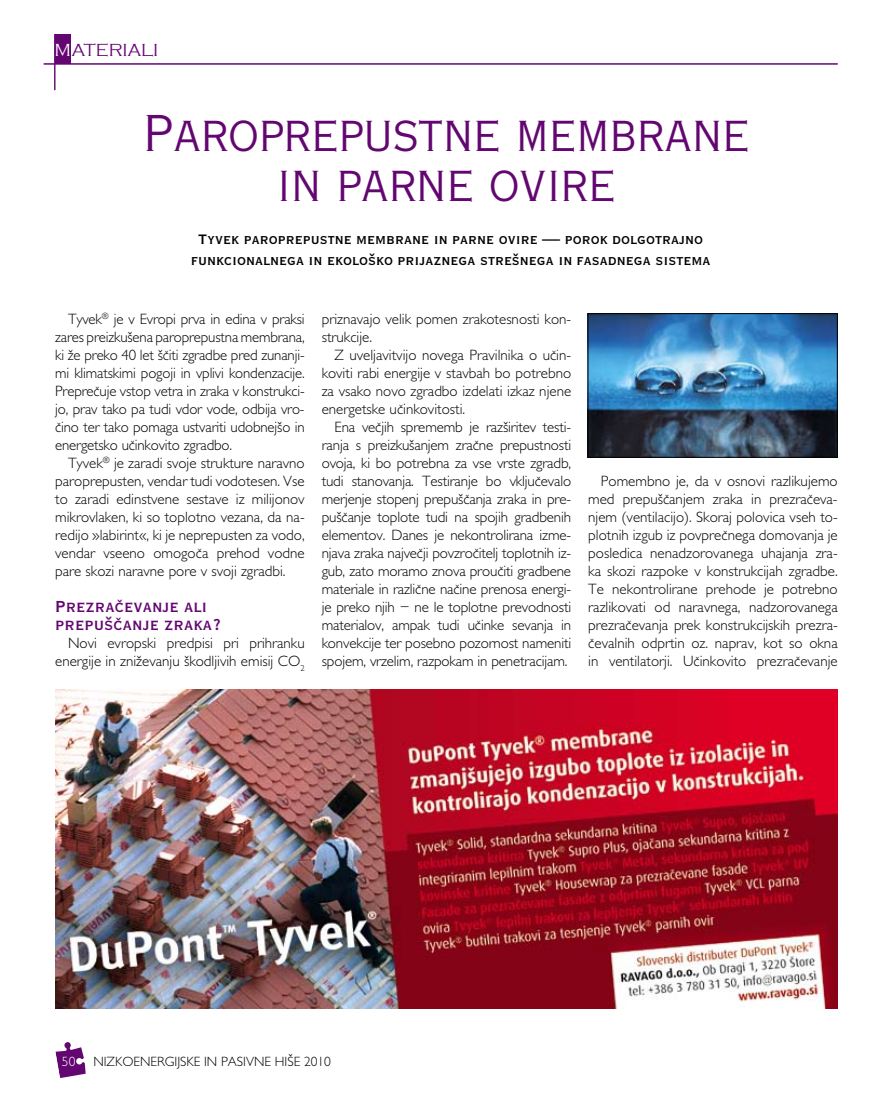
<style>
.page{position:relative;width:893px;height:1106px;background:#fff}
.page>*{position:absolute;margin:0;border:0;box-sizing:border-box;transform-origin:0 0}
.t1{font:49.5px/49.5px "Copperplate M Twenty Nine AB";color:#630671;text-align:center}
.t2{font:21px/18px "Copperplate M Thirty BC";color:#630671}
.t3{font:18px/21px "Copperplate M Thirty BC";color:#000;text-align:center}
.t4{font:300 18px "Copperplate Gothic";color:#630671}
.t5{font:300 15px/18px "Gill Sans M";color:#000;text-align:justify}
.t6{font:300 13.5px "Gill Sans M";color:#000}
.t7{font:300 13.5px "Gill Sans M";color:#fff}
.s1{color:#fff}
</style>
<div class="page">
<svg style="left:55px;top:1042px;width:31px;height:36px"></svg>
<hr style="left:44px;top:64px;width:794px;height:1px;background:#630671">
<div style="left:55px;top:34px;width:16px;height:30px;background:#630671"></div>
<hr style="left:54px;top:34px;width:1px;height:56px;background:#630671">
<img style="left:55px;top:689px;width:783px;height:319px">
<img style="left:590px;top:315px;width:246px;height:140px">
<div style="left:588px;top:313px;width:250px;height:144px;border:1px solid #000"></div>
<p class="t4" style="left:54px;top:40px;width:105px"><span class="s1">M</span>ATERIALI</p>
<h1 class="t1" style="left:143px;top:108px;width:608px">Paroprepustne membrane in parne ovire</h1>
<p class="t3" style="left:191px;top:229px;width:521px">Tyvek paroprepustne membrane in parne ovire — porok dolgotrajno funkcionalnega in ekološko prijaznega strešnega in fasadnega sistema</p>
<p class="t5" style="left:55px;top:310px;width:251px;text-indent:13px">Tyvek<sup>®</sup> je v Evropi prva in edina v praksi zares preizkušena paroprepustna membrana, ki že preko 40 let ščiti zgradbe pred zunanji&shy;mi klimatskimi pogoji in vplivi kondenzacije.<br>Preprečuje vstop vetra in zraka v konstrukci&shy;jo, prav tako pa tudi vdor vode, odbija vro&shy;čino ter tako pomaga ustvariti udobnejšo in energetsko učinkovito zgradbo.</p>
<p class="t5" style="left:55px;top:454px;width:251px;text-indent:13px">Tyvek<sup>®</sup> je zaradi svoje strukture naravno paroprepusten, vendar tudi vodotesen. Vse to zaradi edinstvene sestave iz milijonov mikrovlaken, ki so toplotno vezana, da na&shy;redijo fllabirint«, ki je neprepusten za vodo, vendar vseeno omogoča prehod vodne pare skozi naravne pore v svoji zgradbi.</p>
<h2 class="t2" style="left:55px;top:597px;width:168px">Prezračevanje ali prepuščanje zraka?</h2>
<p class="t5" style="left:55px;top:634px;width:251px;text-align:right">Novi evropski predpisi pri prihranku energije in zniževanju škodljivih emisij CO<sub>2</sub></p>
<p class="t5" style="left:322px;top:310px;width:251px">priznavajo velik pomen zrakotesnosti kon&shy;strukcije.</p>
<p class="t5" style="left:322px;top:346px;width:251px;text-indent:13px">Z uveljavitvijo novega Pravilnika o učin&shy;koviti rabi energije v stavbah bo potrebno za vsako novo zgradbo izdelati izkaz njene energetske učinkovitosti.</p>
<p class="t5" style="left:322px;top:418px;width:251px;text-indent:13px">Ena večjih sprememb je razširitev testi&shy;ranja s preizkušanjem zračne prepustnosti ovoja, ki bo potrebna za vse vrste zgradb, tudi stanovanja. Testiranje bo vključevalo merjenje stopenj prepuščanja zraka in pre&shy;puščanje toplote tudi na spojih gradbenih elementov. Danes je nekontrolirana izme&shy;njava zraka največji povzročitelj toplotnih iz&shy;gub, zato moramo znova proučiti gradbene materiale in različne načine prenosa energi&shy;je preko njih − ne le toplotne prevodnosti materialov, ampak tudi učinke sevanja in konvekcije ter posebno pozornost nameniti spojem, vrzelim, razpokam in penetracijam.</p>
<p class="t5" style="left:588px;top:472px;width:251px;text-indent:13px">Pomembno je, da v osnovi razlikujemo med prepuščanjem zraka in prezračeva&shy;njem (ventilacijo). Skoraj polovica vseh to&shy;plotnih izgub iz povprečnega domovanja je posledica nenadzorovanega uhajanja zra&shy;ka skozi razpoke v konstrukcijah zgradbe.<br>Te nekontrolirane prehode je potrebno razlikovati od naravnega, nadzorovanega prezračevanja prek konstrukcijskih prezra&shy;čevalnih odprtin oz. naprav, kot so okna in ventilatorji. Učinkovito prezračevanje</p>
<p class="t7" style="left:62px;top:1053px;width:15px">50</p>
<p class="t6" style="left:93px;top:1053px;width:239px">NIZKOENERGIJSKE IN PASIVNE HIŠE 2010</p>
</div>
